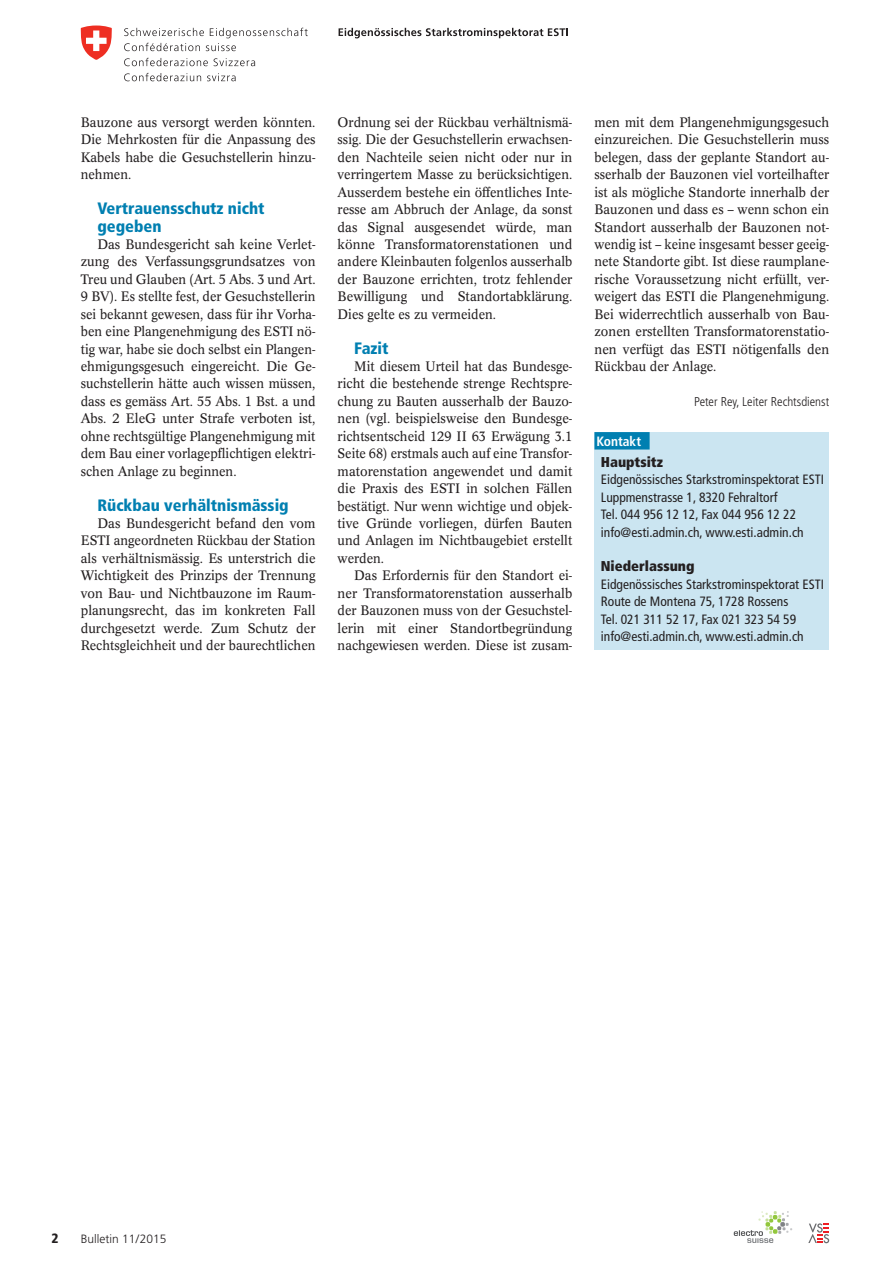
<style>
.page{position:relative;width:893px;height:1263px;background:#fff}
.page>*{position:absolute;margin:0;border:0;box-sizing:border-box;transform-origin:0 0}
.t1{font:900 condensed 16.5px/17.4px "Frutiger LT Std";color:#007fb1}
.t2{font:900 condensed 14.25px "Frutiger LT Std";color:#231f20}
.t3{font:13.5px/17.4px "Concorde BQ";color:#231f20;text-align:justify;scale:.95 1}
.t4{font:13.5px/17.4px "Concorde BQ";color:#231f20;text-align:justify;scale:.96 1}
.t5{font:condensed 13.5px/17.4px "Frutiger LT Std";color:#231f20}
.t6{font:700 condensed 13.5px "Frutiger LT Std";color:#fff}
.t7{font:900 condensed 13.5px "Frutiger LT Std";color:#231f20}
.t8{font:300 condensed 12.75px "Frutiger LT Std";color:#231f20}
.t9{font:300 12px "Frutiger LT Std";color:#231f20}
</style>
<div class="page">
<svg style="left:124px;top:28px;width:184px;height:23px"></svg>
<svg style="left:124px;top:58px;width:84px;height:8px"></svg>
<svg style="left:214px;top:58px;width:41px;height:8px"></svg>
<svg style="left:124px;top:73px;width:77px;height:8px"></svg>
<svg style="left:207px;top:73px;width:29px;height:8px"></svg>
<svg style="left:81px;top:26px;width:31px;height:34px"></svg>
<svg style="left:339px;top:28px;width:229px;height:10px"></svg>
<svg style="left:808px;top:1223px;width:21px;height:20px"></svg>
<svg style="left:734px;top:1211px;width:58px;height:32px"></svg>
<div style="left:594px;top:432px;width:235px;height:218px;background:#cbe5f1"></div>
<div style="left:594px;top:432px;width:56px;height:17px;background:#007fb1"></div>
<p class="t4" style="left:81px;top:114px;width:246px">Bauzone aus versorgt werden könnten.<br>Die Mehrkosten für die Anpassung des Kabels habe die Gesuchstellerin hinzu&shy;nehmen.</p>
<p class="t1" style="left:97px;top:200px;width:169px">Vertrauensschutz nicht gegeben</p>
<p class="t4" style="left:81px;top:236px;width:246px;text-indent:17px">Das Bundesgericht sah keine Verlet&shy;zung des Verfassungsgrundsatzes von Treu und Glauben (Art. 5 Abs. 3 und Art.<br>9 BV). Es stellte fest, der Gesuchstellerin sei bekannt gewesen, dass für ihr Vorha&shy;ben eine Plangenehmigung des ESTI nö&shy;tig war, habe sie doch selbst ein Plangen&shy;ehmigungsgesuch eingereicht. Die Ge&shy;suchstellerin hätte auch wissen müssen, dass es gemäss Art. 55 Abs. 1 Bst. a und Abs. 2 EleG unter Strafe verboten ist, ohne rechtsgültige Plangenehmigung mit dem Bau einer vorlagepflichtigen elektri&shy;schen Anlage zu beginnen.</p>
<p class="t1" style="left:97px;top:496px;width:193px">Rückbau verhältnismässig</p>
<p class="t4" style="left:81px;top:515px;width:246px;text-indent:17px">Das Bundesgericht befand den vom ESTI angeordneten Rückbau der Station als verhältnismässig. Es unterstrich die Wichtigkeit des Prinzips der Trennung von Bau- und Nichtbauzone im Raum&shy;planungsrecht, das im konkreten Fall durchgesetzt werde. Zum Schutz der Rechtsgleichheit und der baurechtlichen</p>
<p class="t3" style="left:338px;top:114px;width:249px">Ordnung sei der Rückbau verhältnismä&shy;ssig. Die der Gesuchstellerin erwachsen&shy;den Nachteile seien nicht oder nur in verringertem Masse zu berücksichtigen.<br>Ausserdem bestehe ein öffentliches Inte&shy;resse am Abbruch der Anlage, da sonst das Signal ausgesendet würde, man könne Transformatorenstationen und andere Kleinbauten folgenlos ausserhalb der Bauzone errichten, trotz fehlender Bewilligung und Standortabklärung.<br>Dies gelte es zu vermeiden.</p>
<p class="t1" style="left:354px;top:339px;width:36px">Fazit</p>
<p class="t3" style="left:338px;top:358px;width:249px;text-indent:17px">Mit diesem Urteil hat das Bundesge&shy;richt die bestehende strenge Rechtspre&shy;chung zu Bauten ausserhalb der Bauzo&shy;nen (vgl. beispielsweise den Bundesge&shy;richtsentscheid 129 II 63 Erwägung 3.1<br>Seite 68) erstmals auch auf eine Transfor&shy;matorenstation angewendet und damit die Praxis des ESTI in solchen Fällen bestätigt. Nur wenn wichtige und objek&shy;tive Gründe vorliegen, dürfen Bauten und Anlagen im Nichtbaugebiet erstellt werden.</p>
<p class="t4" style="left:338px;top:567px;width:246px;text-indent:17px">Das Erfordernis für den Standort ei&shy;ner Transformatorenstation ausserhalb der Bauzonen muss von der Gesuchstel&shy;lerin mit einer Standortbegründung nachgewiesen werden. Diese ist zusam-</p>
<p class="t3" style="left:594px;top:114px;width:249px">men mit dem Plangenehmigungsgesuch einzureichen. Die Gesuchstellerin muss belegen, dass der geplante Standort au&shy;sserhalb der Bauzonen viel vorteilhafter ist als mögliche Standorte innerhalb der Bauzonen und dass es – wenn schon ein Standort ausserhalb der Bauzonen not&shy;wendig ist – keine insgesamt besser geeig&shy;nete Standorte gibt. Ist diese raumplane&shy;rische Voraussetzung nicht erfüllt, ver&shy;weigert das ESTI die Plangenehmigung.<br>Bei widerrechtlich ausserhalb von Bau&shy;zonen erstellten Transformatorenstatio&shy;nen verfügt das ESTI nötigenfalls den Rückbau der Anlage.</p>
<p class="t8" style="left:694px;top:394px;width:136px">Peter Rey, Leiter Rechtsdienst</p>
<p class="t6" style="left:597px;top:433px;width:46px">Kontakt</p>
<p class="t2" style="left:601px;top:453px;width:64px">Hauptsitz</p>
<p class="t5" style="left:601px;top:471px;width:225px">Eidgenössisches Starkstrominspektorat ESTI Luppmenstrasse 1, 8320 Fehraltorf<br>Tel. 044 956 12 12, Fax 044 956 12 22 info@esti.admin.ch, www.esti.admin.ch</p>
<p class="t2" style="left:601px;top:558px;width:95px">Niederlassung</p>
<p class="t5" style="left:601px;top:576px;width:225px">Eidgenössisches Starkstrominspektorat ESTI Route de Montena 75, 1728 Rossens<br>Tel. 021 311 52 17, Fax 021 323 54 59 info@esti.admin.ch, www.esti.admin.ch</p>
<p class="t7" style="left:52px;top:1230px;width:9px">2</p>
<p class="t9" style="left:81px;top:1232px;width:87px">Bulletin 11/2015</p>
</div>
